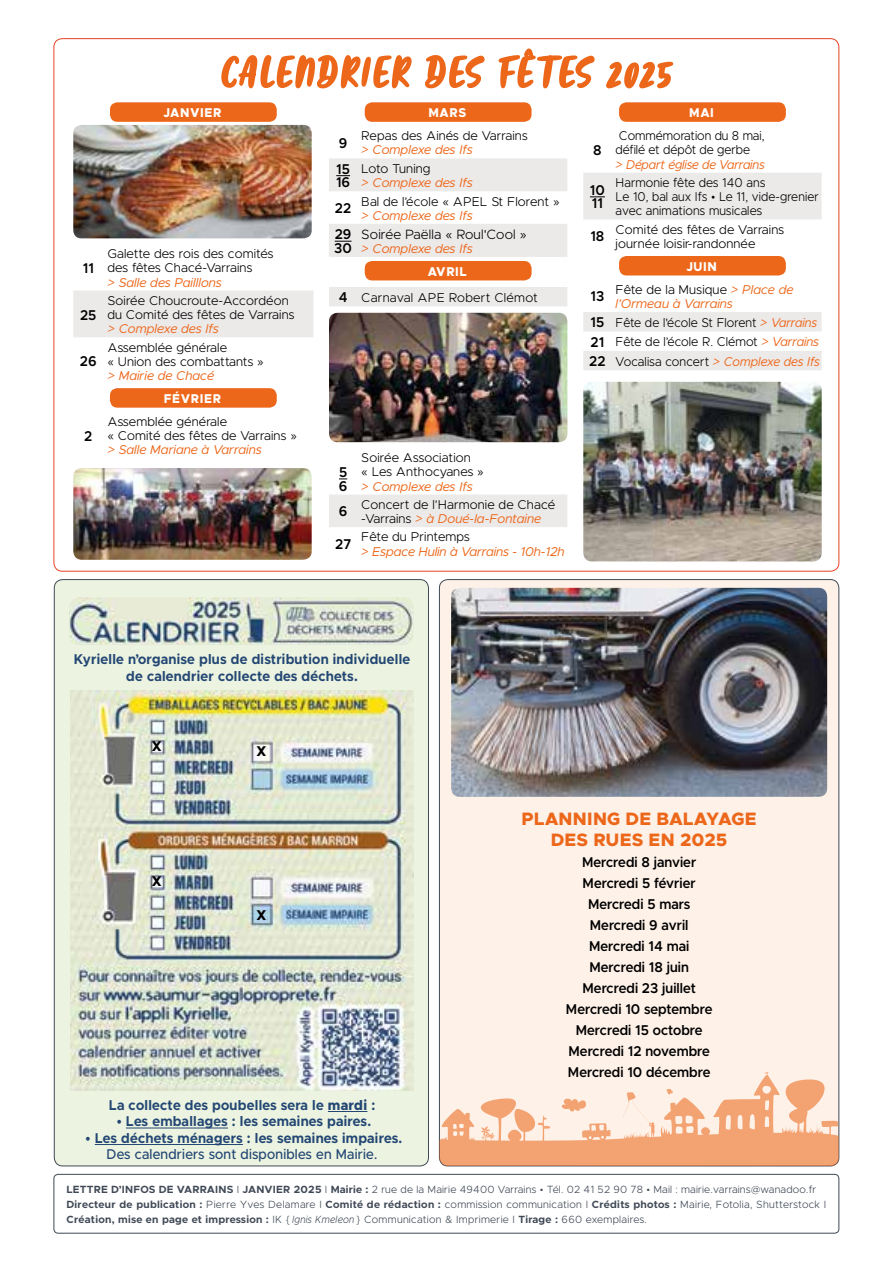
<style>
.page{position:relative;width:893px;height:1263px;background:#fff}
.page>*{position:absolute;margin:0;border:0;box-sizing:border-box;transform-origin:0 0}
.t1{font:40.5px "Adelio Darmanto";letter-spacing:.07em;color:#ec671a}
.t2{font:800 18px/21px "Metropolis";letter-spacing:.01em;color:#ec671a;text-align:center}
.t3{font:600 14.25px/21px "Metropolis";letter-spacing:.005em;color:#000;scale:.94 1}
.t4{font:700 14.25px/16.5px "Metropolis";letter-spacing:.02em;color:#234673;text-align:center;scale:.94 1}
.t5{font:500 14.25px "Metropolis";letter-spacing:.02em;color:#234673;scale:.94 1}
.t6{font:800 14.25px "Metropolis";color:#000;scale:.94 1}
.t7{font:300 13.5px "Metropolis";letter-spacing:.01em;color:#000}
.t8{font:300 12.9px/14.2px "Metropolis";letter-spacing:.01em;color:#000}
.t9{font:italic 12.9px/14.2px "Metropolis";letter-spacing:.01em;color:#ec671a}
.t10{font:300 12.9px/14.2px "Metropolis";letter-spacing:.01em;color:#000;scale:.95 1}
.t11{font:800 12.9px "Metropolis";letter-spacing:.05em;color:#fff;scale:.94 1}
.t12{font:italic 12.9px "Metropolis";letter-spacing:.01em;color:#ec671a;scale:.95 1}
.t13{font:300 10.5px/15px "Metropolis";letter-spacing:.03em;color:#404956}
.s1{font-weight:800;color:#fff}
.s2{font-weight:600;font-size:14.25px}
.s3{font-weight:300;font-style:normal;color:#000}
.s4{font-weight:400;font-style:italic;color:#ec671a}
.s5{font-weight:800}
.s6{font-weight:700}
.s7{font-style:italic}
</style>
<div class="page">
<div style="left:54px;top:580px;width:374px;height:586px;background:#ecf4e1;border-radius:9px"></div>
<div style="left:54px;top:1174px;width:785px;height:59px;border:1px solid #404956;border-radius:4px"></div>
<svg style="left:221px;top:55px;width:191px;height:34px"></svg>
<svg style="left:425px;top:55px;width:60px;height:34px"></svg>
<svg style="left:498px;top:48px;width:97px;height:41px"></svg>
<svg style="left:606px;top:61px;width:68px;height:28px"></svg>
<div style="left:73px;top:291px;width:240px;height:46px;background:#ece9e9"></div>
<div style="left:110px;top:102px;width:167px;height:20px;background:#ec671a;border-radius:7px"></div>
<div style="left:110px;top:388px;width:167px;height:20px;background:#ec671a;border-radius:7px"></div>
<svg style="left:329px;top:287px;width:238px;height:240px"></svg>
<svg style="left:329px;top:102px;width:238px;height:179px"></svg>
<div style="left:365px;top:261px;width:167px;height:19px;background:#ec671a;border-radius:7px"></div>
<svg style="left:583px;top:312px;width:239px;height:58px;fill:#ece9e9"></svg>
<svg style="left:583px;top:102px;width:239px;height:174px"></svg>
<div style="left:619px;top:256px;width:167px;height:19px;background:#ec671a;border-radius:7px"></div>
<img style="left:583px;top:382px;width:239px;height:179px">
<img style="left:73px;top:468px;width:239px;height:92px">
<img style="left:73px;top:125px;width:239px;height:113px">
<img style="left:71px;top:691px;width:342px;height:399px">
<img style="left:69px;top:597px;width:344px;height:48px">
<hr style="left:328px;top:1111px;width:39px;height:1px;background:#234673">
<hr style="left:126px;top:1128px;width:102px;height:1px;background:#234673">
<hr style="left:95px;top:1144px;width:148px;height:1px;background:#234673">
<div style="left:439px;top:580px;width:400px;height:586px;background:#fef1e8;border-radius:9px"></div>
<img style="left:451px;top:588px;width:376px;height:209px">
<svg style="left:438px;top:1072px;width:402px;height:94px"></svg>
<img style="left:329px;top:313px;width:238px;height:129px">
<p class="t3" style="left:83px;top:257px;width:13px">11</p>
<p class="t3" style="left:80px;top:304px;width:19px">25</p>
<p class="t3" style="left:80px;top:351px;width:19px">26</p>
<p class="t3" style="left:84px;top:425px;width:10px">2</p>
<h1 class="t1" style="left:222px;top:49px;width:450px">CALENDRIER DES FÊTES 2025</h1>
<p class="t11" style="left:163px;top:104px;width:63px">JANVIER</p>
<p class="t11" style="left:428px;top:104px;width:42px">MARS</p>
<p class="t11" style="left:689px;top:104px;width:28px">MAI</p>
<p class="t8" style="left:107px;top:246px;width:168px">Galette des rois des comités des fêtes Chacé-Varrains</p>
<p class="t9" style="left:107px;top:275px;width:116px">&gt; Salle des Pailllons</p>
<p class="t8" style="left:107px;top:293px;width:189px">Soirée Choucroute-Accordéon du Comité des fêtes de Varrains</p>
<p class="t9" style="left:107px;top:322px;width:113px">&gt; Complexe des Ifs</p>
<p class="t8" style="left:107px;top:340px;width:158px">Assemblée générale<br>« Union des combattants »</p>
<p class="t9" style="left:107px;top:368px;width:108px">&gt; Mairie de Chacé</p>
<p class="t11" style="left:164px;top:390px;width:62px">FÉVRIER</p>
<p class="t8" style="left:107px;top:414px;width:191px">Assemblée générale<br>« Comité des fêtes de Varrains »</p>
<p class="t9" style="left:107px;top:443px;width:156px">&gt; Salle Mariane à Varrains</p>
<p class="t3" style="left:339px;top:132px;width:11px">9</p>
<p class="t8" style="left:361px;top:129px;width:168px">Repas des Ainés de Varrains</p>
<p class="t9" style="left:361px;top:143px;width:113px">&gt; Complexe des Ifs</p>
<p class="t3" style="left:336px;top:162px;width:17px;line-height:13.5px">15<br>16</p>
<p class="t8" style="left:361px;top:161px;width:71px">Loto Tuning</p>
<p class="t9" style="left:361px;top:175px;width:113px">&gt; Complexe des Ifs</p>
<p class="t3" style="left:335px;top:198px;width:19px">22</p>
<p class="t8" style="left:361px;top:194px;width:200px">Bal de l’école « APEL St Florent »</p>
<p class="t9" style="left:361px;top:208px;width:113px">&gt; Complexe des Ifs</p>
<p class="t3" style="left:334px;top:228px;width:20px;line-height:13.5px">29<br>30</p>
<p class="t7" style="left:361px;top:226px;width:167px">Soirée Paëlla « Roul'Cool »</p>
<p class="t9" style="left:361px;top:241px;width:113px">&gt; Complexe des Ifs</p>
<p class="t8" style="left:339px;top:258px;width:200px;line-height:26px;text-indent:89px"><span class="s1">AVRIL<br></span><span class="s2">4</span> Carnaval APE Robert Clémot</p>
<p class="t3" style="left:593px;top:140px;width:11px">8</p>
<p class="t10" style="left:616px;top:129px;width:158px">Commémoration du 8 mai, défilé et dépôt de gerbe</p>
<p class="t12" style="left:616px;top:156px;width:158px">&gt; Départ église de Varrains</p>
<p class="t3" style="left:590px;top:183px;width:17px;line-height:13.5px">10<br>11</p>
<p class="t10" style="left:616px;top:175px;width:215px">Harmonie fête des 140 ans<br>Le 10, bal aux Ifs • Le 11, vide-grenier avec animations musicales</p>
<p class="t3" style="left:590px;top:226px;width:16px">18</p>
<p class="t8" style="left:616px;top:222px;width:170px">Comité des fêtes de Varrains journée loisir-randonnée</p>
<p class="t11" style="left:686px;top:258px;width:34px">JUIN</p>
<p class="t3" style="left:590px;top:286px;width:16px">13</p>
<p class="t9" style="left:616px;top:282px;width:179px"><span class="s3">Fête de la Musique</span> &gt; Place de l’Ormeau à Varrains</p>
<p class="t10" style="left:589px;top:313px;width:244px;line-height:19.4px"><span class="s2">15</span> Fête de l'école St Florent <span class="s4">&gt; Varrains<br></span><span class="s2">21</span> Fête de l’école R. Clémot <span class="s4">&gt; Varrains<br></span><span class="s2">22</span> Vocalisa concert <span class="s4">&gt; Complexe des Ifs</span></p>
<p class="t3" style="left:339px;top:465px;width:11px;line-height:13.5px">5<br>6</p>
<p class="t8" style="left:361px;top:450px;width:124px">Soirée Association<br>« Les Anthocyanes »</p>
<p class="t9" style="left:361px;top:479px;width:113px">&gt; Complexe des Ifs</p>
<p class="t3" style="left:339px;top:501px;width:11px">6</p>
<p class="t8" style="left:361px;top:497px;width:195px">Concert de l’Harmonie de Chacé -Varrains <span class="s4">&gt; à Doué-la-Fontaine</span></p>
<p class="t3" style="left:335px;top:534px;width:19px">27</p>
<p class="t8" style="left:361px;top:530px;width:110px">Fête du Printemps</p>
<p class="t9" style="left:361px;top:544px;width:205px">&gt; Espace Hulin à Varrains - 10h-12h</p>
<p class="t4" style="left:74px;top:651px;width:360px">Kyrielle n’organise plus de distribution individuelle de calendrier collecte des déchets.</p>
<p class="t6" style="left:152px;top:737px;width:12px">X</p>
<p class="t6" style="left:152px;top:872px;width:12px">X</p>
<p class="t6" style="left:256px;top:742px;width:12px">X</p>
<p class="t6" style="left:256px;top:906px;width:12px">X</p>
<p class="t4" style="left:109px;top:1096px;width:285px">La collecte des poubelles sera le <span class="s5">mardi</span> :</p>
<p class="t4" style="left:117px;top:1113px;width:272px">• Les emballages : les semaines paires.</p>
<p class="t4" style="left:86px;top:1129px;width:338px">• Les déchets ménagers : les semaines impaires.</p>
<p class="t5" style="left:107px;top:1145px;width:290px">Des calendriers sont disponibles en Mairie.</p>
<h2 class="t2" style="left:521px;top:808px;width:237px">PLANNING DE BALAYAGE<br>DES RUES EN 2025</h2>
<p class="t3" style="left:566px;top:851px;width:157px;text-align:center">Mercredi 8 janvier<br>Mercredi 5 février<br>Mercredi 5 mars<br>Mercredi 9 avril<br>Mercredi 14 mai<br>Mercredi 18 juin<br>Mercredi 23 juillet<br>Mercredi 10 septembre<br>Mercredi 15 octobre<br>Mercredi 12 novembre<br>Mercredi 10 décembre</p>
<p class="t13" style="left:66px;top:1182px;width:761px"><span class="s6">LETTRE D’INFOS DE VARRAINS</span> I <span class="s6">JANVIER 2025</span> I <span class="s6">Mairie :</span> 2 rue de la Mairie 49400 Varrains • Tél. 02 41 52 90 78 • Mail : mairie.varrains@wanadoo.fr<br><span class="s6">Directeur de publication :</span> Pierre Yves Delamare I <span class="s6">Comité de rédaction :</span> commission communication I <span class="s6">Crédits photos :</span> Mairie, Fotolia, Shutterstock I<br><span class="s6">Création, mise en page et impression :</span> IK { <span class="s7">Ignis Kmeleon</span> } Communication &amp; Imprimerie I <span class="s6">Tirage :</span> 660 exemplaires.</p>
</div>
